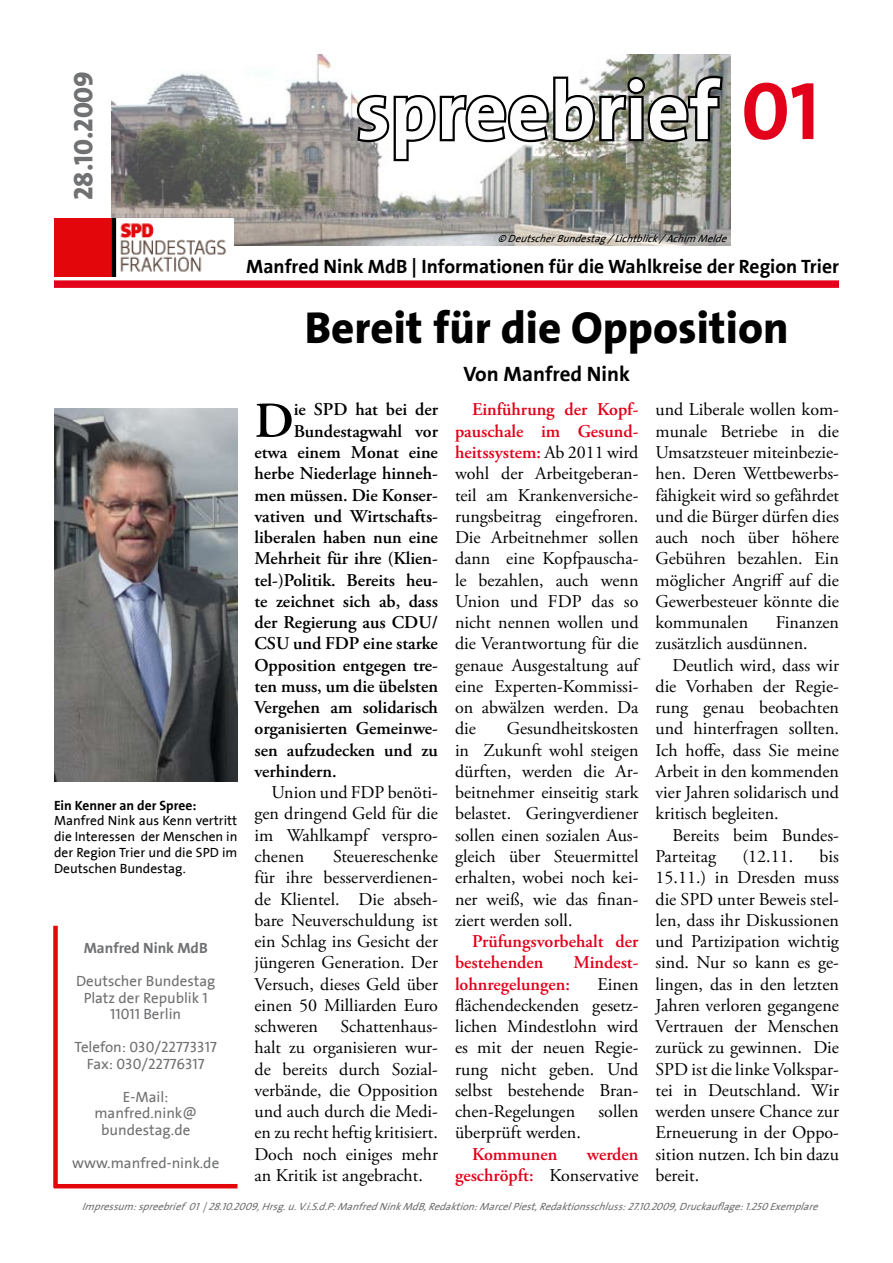
<style>
.page{position:relative;width:893px;height:1263px;background:#fff}
.page>*{position:absolute;margin:0;border:0;box-sizing:border-box;transform-origin:0 0}
.t1{font:700 82.5px "SPD2002 The Sans";color:#fdfdfe}
.t2{font:600 50.1px "Adobe Garamond Pro";color:#000}
.t3{font:800 45px "The Sans";color:#000}
.t4{font:27px "The Sans Extra Bold Caps";color:#707173}
.t5{font:700 21px "SPD2002 The Sans";color:#000}
.t6{font:700 19.5px "SPD2002 The Sans";color:#000}
.t7{font:18px/21.3px "Adobe Garamond Pro";color:#000;text-align:justify}
.t8{font:600 18px "Adobe Garamond Pro";color:#000}
.t9{font:600 18px/21.3px "Adobe Garamond Pro";color:#e2001a}
.t10{font:15px/16.5px "SPD2002 The Sans";color:#707173;text-align:center}
.t11{font:700 15px "SPD2002 The Sans";color:#707173}
.t12{font:13.5px/15.8px "SPD2002 The Sans";color:#000;text-align:justify}
.t13{font:700 13.5px "SPD2002 The Sans";color:#000}
.t14{font:italic 10.5px "SPD2002 The Sans";color:#707173}
.t15{font:italic 10.5px "SPD2002 The Sans";color:#000}
.s1{color:#e2001a}
.s2{font-weight:600;color:#e2001a}
.s3{font-weight:400;color:#000}
</style>
<div class="page">
<img style="left:112px;top:54px;width:618px;height:191px">
<img style="left:54px;top:218px;width:179px;height:58px">
<img style="left:54px;top:408px;width:183px;height:373px">
<svg style="left:354px;top:73px;width:372px;height:90px"></svg>
<div style="left:54px;top:280px;width:785px;height:8px;background:#e2001a"></div>
<div style="left:53px;top:926px;width:5px;height:262px;background:#e3060a"></div>
<hr style="left:54px;top:1184px;width:183px;height:4px;background:#e3060a">
<h3 class="t4" style="left:66px;top:200px;width:130px;rotate:-90deg">28.10.2009</h3>
<h1 class="t1" style="left:356px;top:68px;width:465px">spreebrief <span class="s1">01</span></h1>
<p class="t13" style="left:54px;top:798px;width:144px">Ein Kenner an der Spree:</p>
<p class="t12" style="left:54px;top:813px;width:185px">Manfred Nink aus Kenn vertritt die Interessen der Menschen in der Region Trier und die SPD im Deutschen Bundestag.</p>
<p class="t11" style="left:84px;top:940px;width:125px">Manfred Nink MdB</p>
<p class="t10" style="left:76px;top:973px;width:141px">Deutscher Bundestag<br>Platz der Republik 1<br>11011 Berlin</p>
<p class="t10" style="left:75px;top:1039px;width:144px">Telefon: 030/22773317<br>Fax: 030/22776317</p>
<p class="t10" style="left:94px;top:1089px;width:104px">E-Mail: manfred.nink@ bundestag.de</p>
<p class="t10" style="left:72px;top:1155px;width:149px">www.manfred-nink.de</p>
<p class="t15" style="left:497px;top:233px;width:234px">© DeutscherBundestag/Lichtblick/Achim Melde</p>
<p class="t6" style="left:246px;top:256px;width:594px">Manfred Nink MdB | Informationen für die Wahlkreise der Region Trier</p>
<h3 class="t3" style="left:305px;top:299px;width:485px">Bereit für die Opposition</h3>
<p class="t5" style="left:463px;top:363px;width:168px">Von Manfred Nink</p>
<h2 class="t2" style="left:254px;top:392px;width:41px">D</h2>
<p class="t8" style="left:294px;top:399px;width:146px">ie SPD hat bei der</p>
<p class="t7" style="left:455px;top:400px;width:185px;text-indent:17px"><span class="s2">Einführung der Kopf&shy;pauschale im Gesund&shy;heitssystem:</span> Ab 2011 wird wohl der Arbeitgeberan&shy;teil am Krankenversiche&shy;rungsbeitrag eingefroren.<br>Die Arbeitnehmer sollen dann eine Kopfpauscha&shy;le bezahlen, auch wenn Union und FDP das so nicht nennen wollen und die Verantwortung für die genaue Ausgestaltung auf eine Experten-Kommissi&shy;on abwälzen werden. Da die</p>
<p class="t7" style="left:655px;top:400px;width:185px">und Liberale wollen kom&shy;munale Betriebe in die Umsatzsteuer miteinbezie&shy;hen. Deren Wettbewerbs&shy;fähigkeit wird so gefährdet und die Bürger dürfen dies auch noch über höhere Gebühren bezahlen. Ein möglicher Angriff auf die Gewerbesteuer könnte die kommunalen</p>
<p class="t8" style="left:294px;top:421px;width:146px">Bundestagwahl vor</p>
<p class="t8" style="left:254px;top:442px;width:185px">etwa einem Monat eine</p>
<p class="t8" style="left:254px;top:463px;width:185px">herbe Niederlage hinneh-</p>
<p class="t8" style="left:254px;top:484px;width:185px">men müssen. Die Konser-</p>
<p class="t8" style="left:254px;top:506px;width:185px">vativen und Wirtschafts-</p>
<p class="t8" style="left:254px;top:527px;width:185px">liberalen haben nun eine</p>
<p class="t8" style="left:254px;top:548px;width:185px">Mehrheit für ihre (Klien-</p>
<p class="t8" style="left:254px;top:569px;width:185px">tel-)Politik. Bereits heu-</p>
<p class="t8" style="left:254px;top:591px;width:185px">te zeichnet sich ab, dass</p>
<p class="t8" style="left:254px;top:612px;width:185px">der Regierung aus CDU/</p>
<p class="t8" style="left:254px;top:633px;width:185px">CSU und FDP eine starke</p>
<p class="t8" style="left:254px;top:654px;width:185px">Opposition entgegen tre-</p>
<p class="t8" style="left:254px;top:676px;width:185px">ten muss, um die übelsten</p>
<p class="t8" style="left:254px;top:697px;width:185px">Vergehen am solidarisch</p>
<p class="t8" style="left:254px;top:718px;width:185px">organisierten Gemeinwe-</p>
<p class="t8" style="left:254px;top:740px;width:185px">sen aufzudecken und zu</p>
<p class="t8" style="left:254px;top:761px;width:84px">verhindern.</p>
<p class="t7" style="left:254px;top:782px;width:185px;text-indent:17px">Union und FDP benöti&shy;gen dringend Geld für die im Wahlkampf verspro&shy;chenen</p>
<p class="t7" style="left:655px;top:612px;width:185px;text-indent:120px">Finanzen zusätzlich ausdünnen.</p>
<p class="t7" style="left:655px;top:655px;width:185px;text-indent:17px">Deutlich wird, dass wir die Vorhaben der Regie&shy;rung genau beobachten und hinterfragen sollten.<br>Ich hoffe, dass Sie meine Arbeit in den kommenden vier Jahren solidarisch und kritisch begleiten.</p>
<p class="t7" style="left:655px;top:825px;width:185px;text-indent:17px">Bereits beim Bundes-<br>Parteitag</p>
<p class="t7" style="left:455px;top:719px;width:185px;text-indent:52px">Gesundheitskosten in Zukunft wohl steigen dürften, werden die Ar&shy;beitnehmer einseitig stark belastet. Geringverdiener sollen einen sozialen Aus&shy;gleich über Steuermittel erhalten, wobei noch kei&shy;ner weiß, wie das finan&shy;ziert werden soll.</p>
<p class="t9" style="left:455px;top:931px;width:185px;text-indent:17px">Prüfungsvorbehalt der bestehenden</p>
<p class="t7" style="left:655px;top:846px;width:185px;text-indent:164px">bis 15.11.) in Dresden muss die SPD unter Beweis stel&shy;len, dass ihr Diskussionen und Partizipation wichtig sind. Nur so kann es ge&shy;lingen, das in den letzten Jahren verloren gegangene Vertrauen der Menschen zurück zu gewinnen. Die SPD ist die linke Volkspar&shy;tei in Deutschland. Wir werden unsere Chance zur Erneuerung in der Oppo&shy;sition nutzen. Ich bin dazu bereit.</p>
<p class="t7" style="left:254px;top:846px;width:185px;text-indent:79px">Steuereschenke für ihre besserverdienen&shy;de Klientel. Die abseh&shy;bare Neuverschuldung ist ein Schlag ins Gesicht der jüngeren Generation. Der Versuch, dieses Geld über einen 50 Milliarden Euro schweren Schattenhaus&shy;halt zu organisieren wur&shy;de bereits durch Sozial&shy;verbände, die Opposition und auch durch die Medi&shy;en zu recht heftig kritisiert.<br>Doch noch einiges mehr an Kritik ist angebracht.</p>
<p class="t7" style="left:742px;top:846px;width:52px">(12.11.</p>
<p class="t9" style="left:573px;top:952px;width:67px">Mindest-</p>
<p class="t9" style="left:455px;top:973px;width:116px">lohnregelungen:</p>
<p class="t7" style="left:455px;top:974px;width:185px;text-indent:142px">Einen flächendeckenden gesetz&shy;lichen Mindestlohn wird es mit der neuen Regie&shy;rung nicht geben. Und selbst bestehende Bran&shy;chen-Regelungen</p>
<p class="t7" style="left:598px;top:1101px;width:42px">sollen</p>
<p class="t7" style="left:455px;top:1123px;width:127px">überprüft werden.</p>
<p class="t9" style="left:472px;top:1143px;width:87px">Kommunen</p>
<p class="t9" style="left:455px;top:1143px;width:185px;text-align:right">werden<br>geschröpft: <span class="s3">Konservative</span></p>
<p class="t14" style="left:82px;top:1201px;width:741px">Impressum:spreebrief 01|28.10.2009,Hrsg.u.V.i.S.d.P:ManfredNinkMdB,Redaktion:MarcelPiest,Redaktionsschluss:27.10.2009,Druckauflage:1.250Exemplare</p>
</div>
